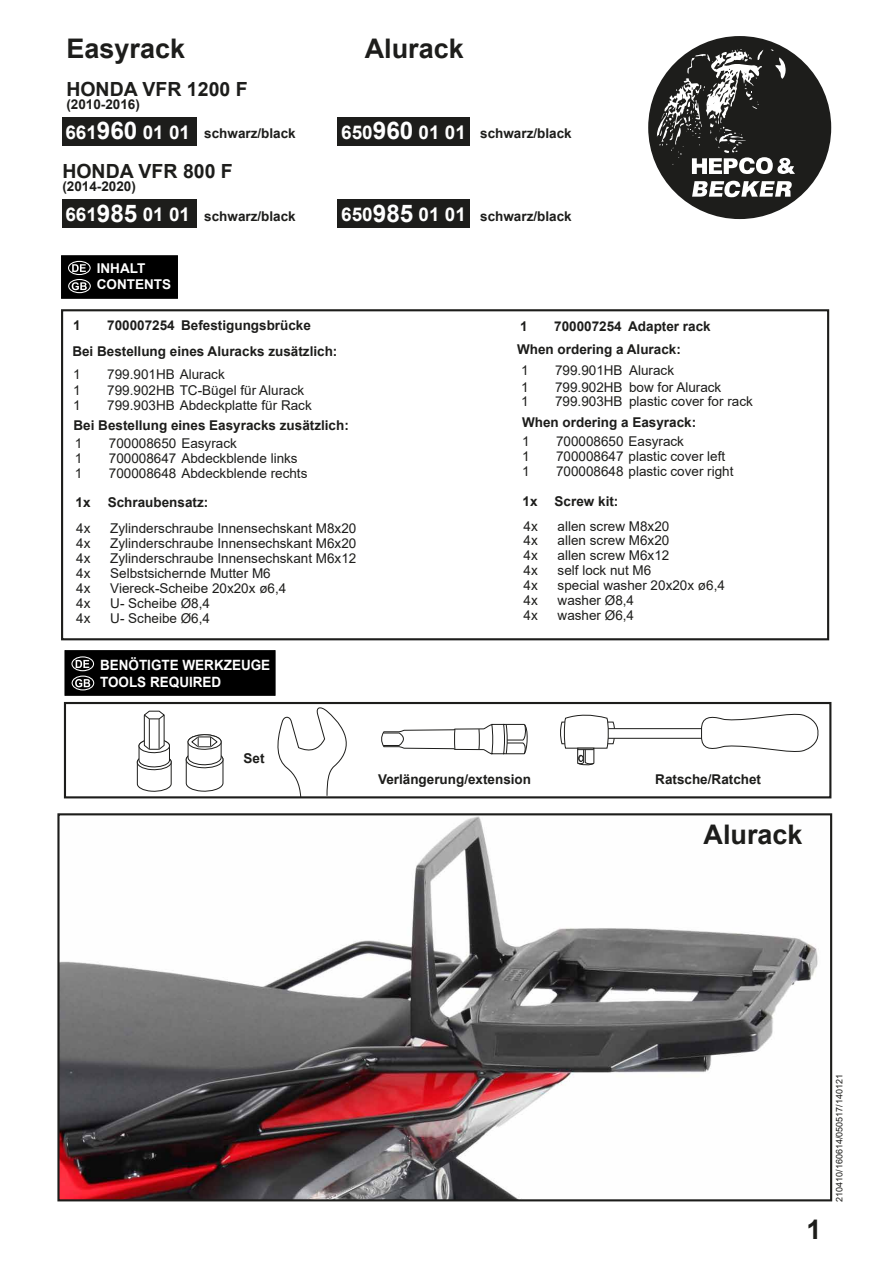
<style>
.page{position:relative;width:893px;height:1263px;background:#fff}
.page>*{position:absolute;margin:0;border:0;box-sizing:border-box;transform-origin:0 0}
.t1{font:700 27px "Arial";color:#1d1d1b}
.t2{font:700 19.5px "Arial";color:#1d1d1b}
.t3{font:700 14.1px/17px "Arial";color:#fff;scale:.95 1}
.t4{font:13.5px "Arial";color:#1d1d1b}
.t5{font:700 13.5px/29.2px "Arial";color:#1d1d1b}
.t6{font:700 13.5px/16.2px "Arial";color:#fff}
.t7{font:9px "Arial";color:#1d1d1b}
.s1{font-size:18.9px;color:#fff}
.s2{font-size:24.3px;color:#fff}
</style>
<div class="page">
<div style="left:648px;top:36px;width:183px;height:183px;background:#1d1d1b;border-radius:50%"></div>
<svg style="left:692px;top:181px;width:100px;height:16px"></svg>
<svg style="left:656px;top:49px;width:139px;height:125px"></svg>
<div style="left:62px;top:117px;width:135px;height:28px;background:#1d1d1b"></div>
<div style="left:337px;top:117px;width:133px;height:28px;background:#1d1d1b"></div>
<div style="left:62px;top:199px;width:135px;height:28px;background:#1d1d1b"></div>
<div style="left:337px;top:199px;width:133px;height:28px;background:#1d1d1b"></div>
<div style="left:61px;top:309px;width:768px;height:331px;border:2px solid #1d1d1b"></div>
<img style="left:60px;top:816px;width:758px;height:382px">
<div style="left:57px;top:813px;width:775px;height:388px;border:2px solid #1d1d1b"></div>
<div style="left:64px;top:702px;width:767px;height:96px;border:2px solid #1d1d1b"></div>
<svg style="left:381px;top:723px;width:147px;height:32px"></svg>
<div style="left:604px;top:728px;width:100px;height:11px;border:1px solid #1d1d1b"></div>
<svg style="left:560px;top:714px;width:55px;height:52px"></svg>
<svg style="left:701px;top:713px;width:118px;height:39px"></svg>
<svg style="left:275px;top:707px;width:77px;height:91px"></svg>
<svg style="left:185px;top:734px;width:39px;height:58px"></svg>
<svg style="left:136px;top:710px;width:36px;height:82px"></svg>
<div style="left:65px;top:650px;width:210px;height:46px;background:#000;border:1px solid #000"></div>
<svg style="left:76px;top:660px;width:13px;height:8px"></svg>
<div style="left:71px;top:656px;width:23px;height:15px;border:1px solid #fff;border-radius:50%"></div>
<svg style="left:75px;top:679px;width:15px;height:8px"></svg>
<div style="left:72px;top:675px;width:22px;height:15px;border:1px solid #fff;border-radius:50%"></div>
<div style="left:61px;top:255px;width:117px;height:44px;background:#000;border:1px solid #000"></div>
<svg style="left:72px;top:264px;width:14px;height:8px"></svg>
<div style="left:68px;top:261px;width:23px;height:14px;border:1px solid #fff;border-radius:50%"></div>
<svg style="left:72px;top:282px;width:15px;height:8px"></svg>
<div style="left:68px;top:279px;width:23px;height:14px;border:1px solid #fff;border-radius:50%"></div>
<h1 class="t1" style="left:67px;top:29px;width:120px">Easyrack</h1>
<h1 class="t1" style="left:365px;top:29px;width:101px">Alurack</h1>
<h2 class="t2" style="left:66px;top:75px;width:183px">HONDA VFR 1200 F</h2>
<p class="t5" style="left:65px;top:90px;width:232px">(2010-2016)<br><span class="s1">661</span><span class="s2">960</span> <span class="s1">01 01</span> schwarz/black</p>
<p class="t5" style="left:341px;top:119px;width:232px"><span class="s1">650</span><span class="s2">960</span> <span class="s1">01 01</span> schwarz/black</p>
<h2 class="t2" style="left:62px;top:158px;width:172px">HONDA VFR 800 F</h2>
<p class="t5" style="left:62px;top:172px;width:75px">(2014-2020)</p>
<p class="t5" style="left:65px;top:201px;width:232px"><span class="s1">661</span><span class="s2">985</span> <span class="s1">01 01</span> schwarz/black</p>
<p class="t5" style="left:341px;top:201px;width:232px"><span class="s1">650</span><span class="s2">985</span> <span class="s1">01 01</span> schwarz/black</p>
<p class="t6" style="left:97px;top:260px;width:76px">INHALT<br>CONTENTS</p>
<p class="t5" style="left:73px;top:311px;width:9px">1</p>
<p class="t5" style="left:107px;top:311px;width:205px">700007254 Befestigungsbrücke</p>
<p class="t5" style="left:520px;top:312px;width:9px">1</p>
<p class="t5" style="left:554px;top:312px;width:158px">700007254 Adapter rack</p>
<p class="t5" style="left:72px;top:337px;width:267px">Bei Bestellung eines Aluracks zusätzlich:</p>
<p class="t5" style="left:517px;top:335px;width:165px">When ordering a Alurack:</p>
<p class="t4" style="left:73px;top:365px;width:9px">1</p>
<p class="t4" style="left:107px;top:365px;width:119px">799.901HB Alurack</p>
<p class="t4" style="left:73px;top:381px;width:9px">1</p>
<p class="t4" style="left:107px;top:381px;width:199px">799.902HB TC-Bügel für Alurack</p>
<p class="t4" style="left:73px;top:396px;width:9px">1</p>
<p class="t4" style="left:107px;top:396px;width:206px">799.903HB Abdeckplatte für Rack</p>
<p class="t4" style="left:521px;top:361px;width:9px">1</p>
<p class="t4" style="left:555px;top:361px;width:120px">799.901HB Alurack</p>
<p class="t4" style="left:521px;top:377px;width:9px">1</p>
<p class="t4" style="left:555px;top:377px;width:168px">799.902HB bow for Alurack</p>
<p class="t4" style="left:521px;top:392px;width:9px">1</p>
<p class="t4" style="left:555px;top:392px;width:199px">799.903HB plastic cover for rack</p>
<p class="t5" style="left:73px;top:410px;width:277px">Bei Bestellung eines Easyracks zusätzlich:</p>
<p class="t5" style="left:522px;top:408px;width:176px">When ordering a Easyrack:</p>
<p class="t4" style="left:75px;top:434px;width:9px">1</p>
<p class="t4" style="left:109px;top:434px;width:129px">700008650 Easyrack</p>
<p class="t4" style="left:75px;top:449px;width:9px">1</p>
<p class="t4" style="left:109px;top:449px;width:190px">700008647 Abdeckblende links</p>
<p class="t4" style="left:75px;top:464px;width:9px">1</p>
<p class="t4" style="left:109px;top:464px;width:200px">700008648 Abdeckblende rechts</p>
<p class="t4" style="left:522px;top:432px;width:9px">1</p>
<p class="t4" style="left:556px;top:432px;width:129px">700008650 Easyrack</p>
<p class="t4" style="left:522px;top:447px;width:9px">1</p>
<p class="t4" style="left:556px;top:447px;width:171px">700008647 plastic cover left</p>
<p class="t4" style="left:522px;top:462px;width:9px">1</p>
<p class="t4" style="left:556px;top:462px;width:179px">700008648 plastic cover right</p>
<p class="t5" style="left:76px;top:488px;width:17px">1x</p>
<p class="t5" style="left:108px;top:488px;width:102px">Schraubensatz:</p>
<p class="t5" style="left:522px;top:487px;width:17px">1x</p>
<p class="t5" style="left:555px;top:487px;width:65px">Screw kit:</p>
<p class="t4" style="left:76px;top:519px;width:16px">4x</p>
<p class="t4" style="left:110px;top:519px;width:248px">Zylinderschraube Innensechskant M8x20</p>
<p class="t4" style="left:76px;top:534px;width:16px">4x</p>
<p class="t4" style="left:110px;top:534px;width:248px">Zylinderschraube Innensechskant M6x20</p>
<p class="t4" style="left:76px;top:549px;width:16px">4x</p>
<p class="t4" style="left:110px;top:549px;width:248px">Zylinderschraube Innensechskant M6x12</p>
<p class="t4" style="left:76px;top:564px;width:16px">4x</p>
<p class="t4" style="left:110px;top:564px;width:162px">Selbstsichernde Mutter M6</p>
<p class="t4" style="left:76px;top:579px;width:16px">4x</p>
<p class="t4" style="left:110px;top:579px;width:178px">Viereck-Scheibe 20x20x ø6,4</p>
<p class="t4" style="left:76px;top:594px;width:16px">4x</p>
<p class="t4" style="left:110px;top:594px;width:101px">U- Scheibe Ø8,4</p>
<p class="t4" style="left:76px;top:608px;width:16px">4x</p>
<p class="t4" style="left:110px;top:608px;width:101px">U- Scheibe Ø6,4</p>
<p class="t3" style="left:100px;top:656px;width:181px">BENÖTIGTE WERKZEUGE<br>TOOLS REQUIRED</p>
<p class="t4" style="left:524px;top:516px;width:16px">4x</p>
<p class="t4" style="left:558px;top:516px;width:113px">allen screw M8x20</p>
<p class="t4" style="left:524px;top:531px;width:16px">4x</p>
<p class="t4" style="left:558px;top:531px;width:113px">allen screw M6x20</p>
<p class="t4" style="left:524px;top:546px;width:16px">4x</p>
<p class="t4" style="left:558px;top:546px;width:113px">allen screw M6x12</p>
<p class="t4" style="left:524px;top:561px;width:16px">4x</p>
<p class="t4" style="left:558px;top:561px;width:95px">self lock nut M6</p>
<p class="t4" style="left:524px;top:576px;width:16px">4x</p>
<p class="t4" style="left:558px;top:576px;width:169px">special washer 20x20x ø6,4</p>
<p class="t4" style="left:524px;top:591px;width:16px">4x</p>
<p class="t4" style="left:558px;top:591px;width:78px">washer Ø8,4</p>
<p class="t4" style="left:524px;top:606px;width:16px">4x</p>
<p class="t4" style="left:558px;top:606px;width:78px">washer Ø6,4</p>
<p class="t5" style="left:244px;top:744px;width:23px">Set</p>
<p class="t5" style="left:378px;top:764px;width:155px">Verlängerung/extension</p>
<p class="t5" style="left:655px;top:765px;width:107px">Ratsche/Ratchet</p>
<h1 class="t1" style="left:704px;top:816px;width:101px">Alurack</h1>
<h1 class="t1" style="left:807px;top:1211px;width:17px">1</h1>
<p class="t7" style="left:833px;top:1202px;width:129px;rotate:-90deg">210410/160614/050517/140121</p>
</div>
